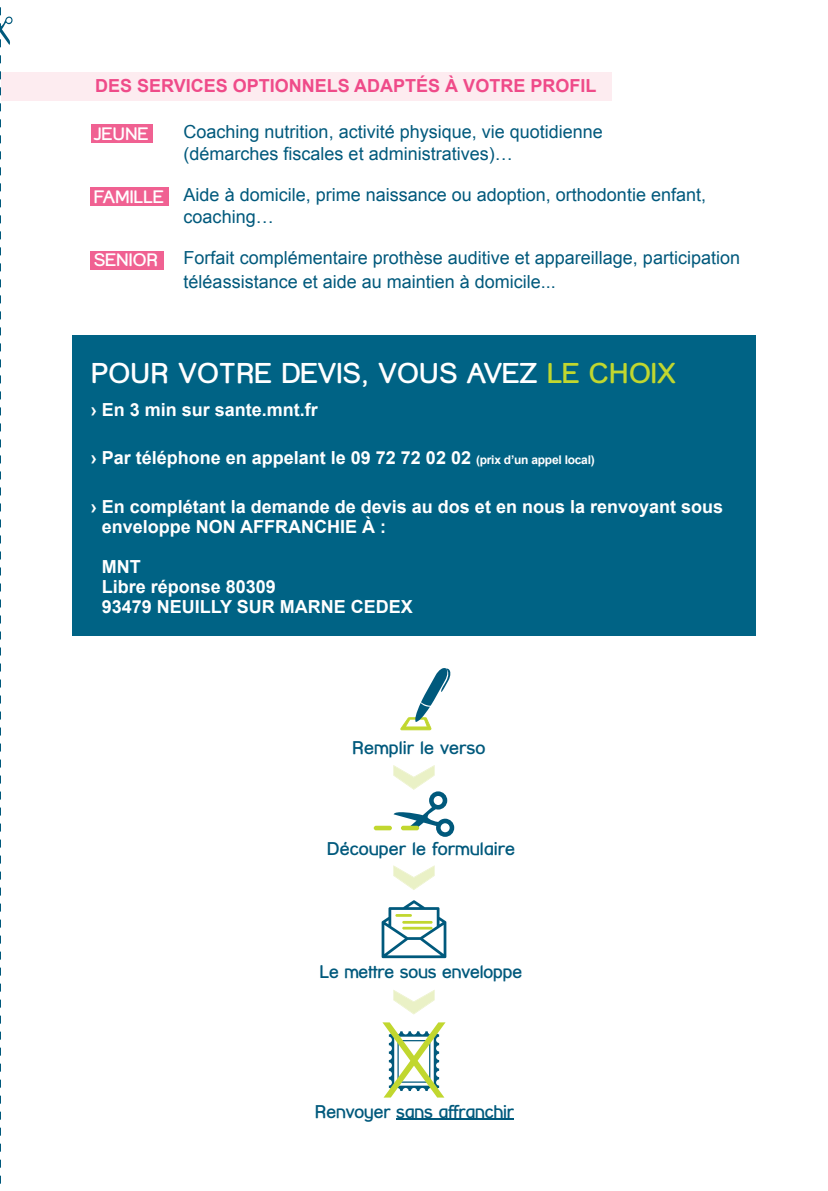
<style>
.page{position:relative;width:828px;height:1191px;background:#fff}
.page>*{position:absolute;margin:0;border:0;box-sizing:border-box;transform-origin:0 0}
.t1{font:28px "Street Corner Bold modif";color:#fff}
.t2{font:18px/22px "Arial";color:#00597c}
.t3{font:700 18px/20px "Arial";color:#fff}
.t4{font:18px "Street Corner Bold modif";letter-spacing:-.01em;color:#00597c}
.t5{font:700 18px "Arial";color:#ef4b89}
.t6{font:17.6px "Street Corner Bold modif";color:#fff}
.s1{color:#c1d72f}
.s2{font-size:12px}
</style>
<div class="page">
<div style="left:91px;top:125px;width:62px;height:18px;background:#f06192"></div>
<div style="left:91px;top:188px;width:78px;height:18px;background:#f06192"></div>
<div style="left:91px;top:251px;width:73px;height:18px;background:#f06192"></div>
<div style="left:72px;top:334px;width:684px;height:301px;background:#006385"></div>
<svg style="left:0;top:7px;width:13px;height:40px"></svg>
<div style="left:1px;top:72px;width:610px;height:28px;background:#fdecf0"></div>
<svg style="left:400px;top:668px;width:51px;height:62px"></svg>
<div style="left:374px;top:825px;width:18px;height:5px;background:#c1d72f;border-radius:2px"></div>
<svg style="left:382px;top:1022px;width:63px;height:75px"></svg>
<hr style="left:396px;top:1118px;width:118px;height:2px;background:#00597c">
<svg style="left:381px;top:900px;width:65px;height:58px"></svg>
<svg style="left:393px;top:865px;width:41px;height:25px"></svg>
<svg style="left:393px;top:990px;width:41px;height:24px"></svg>
<svg style="left:393px;top:765px;width:61px;height:72px"></svg>
<p class="t5" style="left:95px;top:74px;width:503px">DES SERVICES OPTIONNELS ADAPTÉS À VOTRE PROFIL</p>
<p class="t6" style="left:93px;top:124px;width:57px">JEUNE</p>
<p class="t2" style="left:183px;top:121px;width:421px">Coaching nutrition, activité physique, vie quotidienne (démarches fiscales et administratives)…</p>
<p class="t2" style="left:184px;top:184px;width:524px;text-indent:-90px"><sub>FAMILLE</sub> Aide à domicile, prime naissance ou adoption, orthodontie enfant, coaching…</p>
<p class="t6" style="left:94px;top:250px;width:66px">SENIOR</p>
<p class="t2" style="left:184px;top:246px;width:558px;line-height:23.6px">Forfait complémentaire prothèse auditive et appareillage, participation téléassistance et aide au maintien à domicile...</p>
<h1 class="t1" style="left:91px;top:357px;width:586px">POUR VOTRE DEVIS, VOUS AVEZ <span class="s1">LE CHOIX</span></h1>
<p class="t3" style="left:91px;top:400px;width:229px">› En 3 min sur sante.mnt.fr</p>
<p class="t3" style="left:91px;top:448px;width:505px">› Par téléphone en appelant le 09 72 72 02 02 <span class="s2">(prix d’un appel local)</span></p>
<p class="t3" style="left:102px;top:497px;width:623px;text-indent:-11px">› En complétant la demande de devis au dos et en nous la renvoyant sous enveloppe NON AFFRANCHIE À :</p>
<p class="t3" style="left:102px;top:557px;width:313px">MNT<br>Libre réponse 80309<br>93479 NEUILLY SUR MARNE CEDEX</p>
<p class="t4" style="left:352px;top:737px;width:135px">Remplir le verso</p>
<p class="t4" style="left:327px;top:838px;width:189px">Découper le formulaire</p>
<p class="t4" style="left:319px;top:962px;width:204px">Le mettre sous enveloppe</p>
<p class="t4" style="left:315px;top:1101px;width:200px">Renvoyer sans affranchir</p>
</div>
